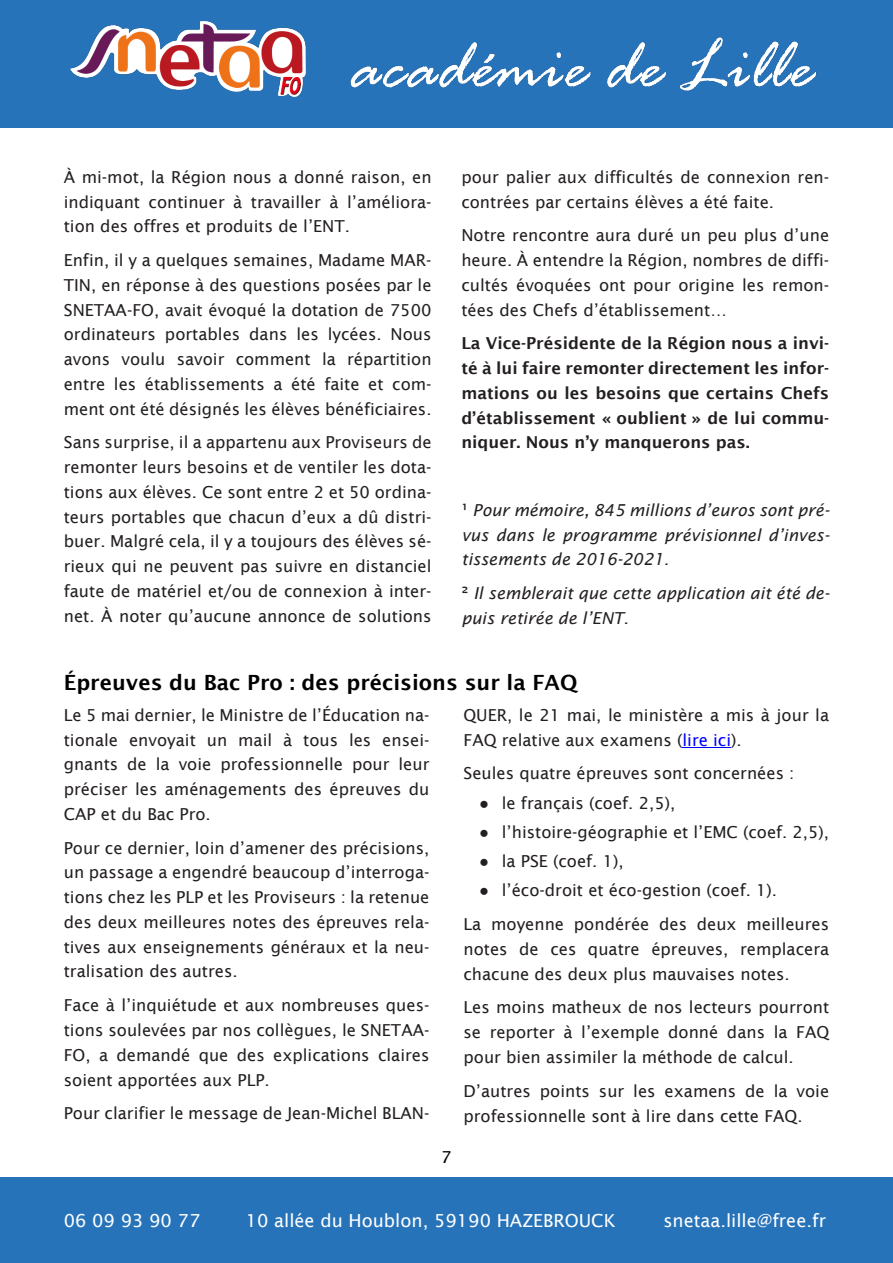
<style>
.page{position:relative;width:893px;height:1263px;background:#fff}
.page>*{position:absolute;margin:0;border:0;box-sizing:border-box;transform-origin:0 0}
.t1{font:600 21px "Lucida Sans";color:#000}
.t2{font:18px "Lucida Sans";color:#fff}
.t3{font:16.5px/24.8px "Lucida Sans";color:#231f20;text-align:justify}
.t4{font:600 16.5px/24.8px "Lucida Sans";color:#231f20;text-align:justify}
.t5{font:italic 16.5px/24.8px "Lucida Sans";color:#231f20;text-align:justify}
.t6{font:16.5px "Lucida Sans";color:#000}
.s1{font-style:normal}
.s2{color:#00f}
.s3{font-family:"Arial"}
</style>
<div class="page">
<div style="left:0;top:0;width:893px;height:128px;background:#2773ba"></div>
<img style="left:71px;top:21px;width:234px;height:76px">
<img style="left:350px;top:37px;width:467px;height:54px">
<div style="left:0;top:1178px;width:893px;height:85px;background:#2773ba"></div>
<hr style="left:682px;top:747px;width:49px;height:1px;background:#00f">
<p class="t3" style="left:64px;top:166px;width:369px">À mi-mot, la Région nous a donné raison, en indiquant continuer à travailler à l’améliora&shy;tion des offres et produits de l’ENT.</p>
<p class="t3" style="left:64px;top:249px;width:369px">Enfin, il y a quelques semaines, Madame MAR-TIN, en réponse à des questions posées par le SNETAA-FO, avait évoqué la dotation de 7500 ordinateurs portables dans les lycées. Nous avons voulu savoir comment la répartition entre les établissements a été faite et com&shy;ment ont été désignés les élèves bénéficiaires.</p>
<p class="t3" style="left:64px;top:431px;width:369px">Sans surprise, il a appartenu aux Proviseurs de remonter leurs besoins et de ventiler les dota&shy;tions aux élèves. Ce sont entre 2 et 50 ordina&shy;teurs portables que chacun d’eux a dû distri&shy;buer. Malgré cela, il y a toujours des élèves sé&shy;rieux qui ne peuvent pas suivre en distanciel faute de matériel et/ou de connexion à inter&shy;net. À noter qu’aucune annonce de solutions</p>
<p class="t3" style="left:461px;top:166px;width:369px">pour palier aux difficultés de connexion ren&shy;contrées par certains élèves a été faite.</p>
<p class="t3" style="left:461px;top:224px;width:369px">Notre rencontre aura duré un peu plus d’une heure. À entendre la Région, nombres de diffi&shy;cultés évoquées ont pour origine les remon&shy;tées des Chefs d’établissement…</p>
<p class="t4" style="left:461px;top:332px;width:369px">La Vice-Présidente de la Région nous a invi&shy;té à lui faire remonter directement les infor&shy;mations ou les besoins que certains Chefs d’établissement « oublient » de lui commu&shy;niquer. Nous n’y manquerons pas.</p>
<p class="t5" style="left:461px;top:499px;width:370px"><span class="s1">¹</span> Pour mémoire, 845 millions d’euros sont pré&shy;vus dans le programme prévisionnel d’inves&shy;tissements de 2016-2021.</p>
<p class="t5" style="left:461px;top:582px;width:370px"><span class="s1">²</span> Il semblerait que cette application ait été de&shy;puis retirée de l’ENT.</p>
<p class="t1" style="left:64px;top:674px;width:515px">Épreuves du Bac Pro : des précisions sur la FAQ</p>
<p class="t3" style="left:64px;top:704px;width:367px">Le 5 mai dernier, le Ministre de l’Éducation na&shy;tionale envoyait un mail à tous les ensei&shy;gnants de la voie professionnelle pour leur préciser les aménagements des épreuves du CAP et du Bac Pro.</p>
<p class="t3" style="left:64px;top:837px;width:367px">Pour ce dernier, loin d’amener des précisions, un passage a engendré beaucoup d’interroga&shy;tions chez les PLP et les Proviseurs : la retenue des deux meilleures notes des épreuves rela&shy;tives aux enseignements généraux et la neu&shy;tralisation des autres.</p>
<p class="t3" style="left:64px;top:994px;width:367px">Face à l’inquiétude et aux nombreuses ques&shy;tions soulevées par nos collègues, le SNETAA-FO, a demandé que des explications claires soient apportées aux PLP.</p>
<p class="t3" style="left:64px;top:1102px;width:367px">Pour clarifier le message de Jean-Michel BLAN-</p>
<p class="t6" style="left:441px;top:1150px;width:12px">7</p>
<p class="t3" style="left:463px;top:704px;width:367px">QUER, le 21 mai, le ministère a mis à jour la<br>FAQ relative aux examens (<span class="s2">lire ici</span>).</p>
<p class="t3" style="left:463px;top:762px;width:332px">Seules quatre épreuves sont concernées :</p>
<p class="t3" style="left:479px;top:792px;width:198px"><span class="s3">●</span> le français (coef. 2,5),</p>
<p class="t3" style="left:479px;top:821px;width:352px"><span class="s3">●</span> l’histoire-géographie et l’EMC (coef. 2,5),</p>
<p class="t3" style="left:479px;top:850px;width:146px"><span class="s3">●</span> la PSE (coef. 1),</p>
<p class="t3" style="left:463px;top:875px;width:367px;line-height:33.8px;text-indent:16px"><span class="s3">●</span> l’éco-droit et éco-gestion (coef. 1).<br>La moyenne pondérée des deux meilleures</p>
<p class="t3" style="left:463px;top:938px;width:367px">notes de ces quatre épreuves, remplacera chacune des deux plus mauvaises notes.</p>
<p class="t3" style="left:463px;top:996px;width:367px">Les moins matheux de nos lecteurs pourront se reporter à l’exemple donné dans la FAQ pour bien assimiler la méthode de calcul.</p>
<p class="t3" style="left:463px;top:1080px;width:367px">D’autres points sur les examens de la voie professionnelle sont à lire dans cette FAQ.</p>
<p class="t2" style="left:64px;top:1213px;width:138px">06 09 93 90 77</p>
<p class="t2" style="left:246px;top:1213px;width:371px">10 allée du Houblon, 59190 HAZEBROUCK</p>
<p class="t2" style="left:663px;top:1213px;width:164px">snetaa.lille@free.fr</p>
</div>
